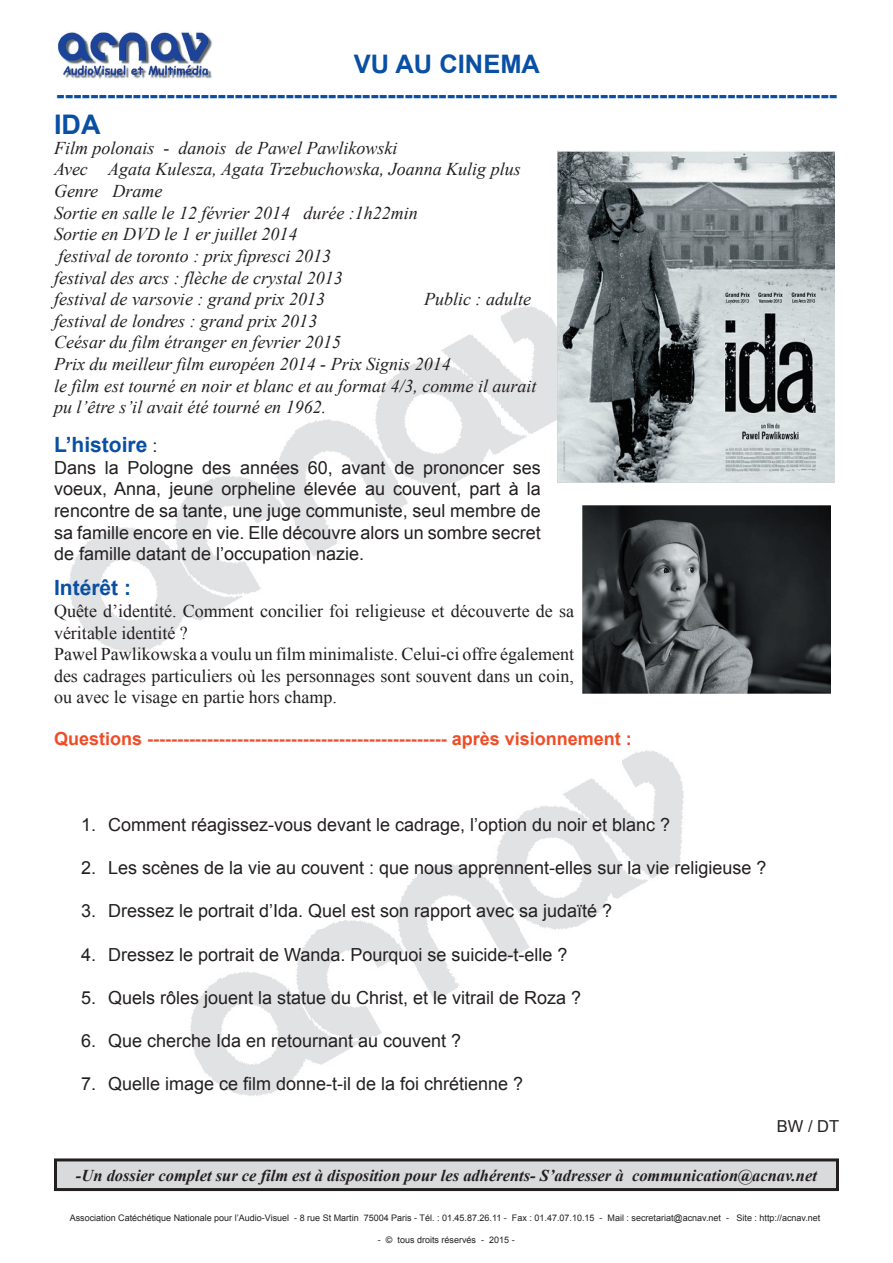
<style>
.page{position:relative;width:893px;height:1263px;background:#fff}
.page>*{position:absolute;margin:0;border:0;box-sizing:border-box;transform-origin:0 0}
.t1{font:700 27px "Arial";color:#094fa3}
.t2{font:700 25.5px/30.6px "Arial";color:#094fa3;text-align:center}
.t3{font:700 21px "Arial";color:#094fa3}
.t4{font:18px/21.6px "Arial";color:#231f20;text-align:justify}
.t5{font:italic 18px/21.6px "Times New Roman";color:#231f20}
.t6{font:18px/21.6px "Times New Roman";color:#231f20}
.t7{font:700 18px "Arial";color:#f04c27}
.t8{font:italic 700 16.5px "Times New Roman";color:#231f20}
.t9{font:16.5px "Arial";color:#231f20}
.t10{font:9px "Arial";color:#231f20}
.s1{font-weight:400;font-size:18px;color:#231f20}
</style>
<div class="page">
<img style="left:69px;top:483px;width:176px;height:170px">
<img style="left:245px;top:430px;width:51px;height:164px">
<img style="left:296px;top:382px;width:103px;height:175px">
<img style="left:399px;top:316px;width:103px;height:192px">
<img style="left:204px;top:431px;width:43px;height:52px">
<img style="left:502px;top:306px;width:104px;height:177px">
<img style="left:388px;top:330px;width:13px;height:52px">
<img style="left:190px;top:928px;width:176px;height:168px">
<img style="left:366px;top:874px;width:52px;height:164px">
<img style="left:418px;top:827px;width:103px;height:174px">
<img style="left:521px;top:760px;width:102px;height:192px">
<img style="left:325px;top:875px;width:43px;height:53px">
<img style="left:623px;top:750px;width:61px;height:145px">
<img style="left:508px;top:774px;width:15px;height:53px">
<img style="left:557px;top:151px;width:278px;height:331px">
<img style="left:583px;top:505px;width:248px;height:188px">
<div style="left:56px;top:1160px;width:781px;height:29px;background:#d9dadc"></div>
<hr style="left:54px;top:1160px;width:3px;height:29px;background:#231f20">
<hr style="left:56px;top:1188px;width:781px;height:3px;background:#231f20">
<hr style="left:836px;top:1160px;width:3px;height:29px;background:#231f20">
<hr style="left:56px;top:1158px;width:781px;height:3px;background:#231f20">
<img style="left:57px;top:32px;width:155px;height:47px">
<h2 class="t2" style="left:56px;top:49px;width:783px">VU AU CINEMA --------------------------------------------------------------------------------------------</h2>
<h1 class="t1" style="left:54px;top:107px;width:48px">IDA</h1>
<p class="t5" style="left:54px;top:137px;width:468px">Film polonais - danois de Pawel Pawlikowski<br>Avec Agata Kulesza, Agata Trzebuchowska, Joanna Kulig plus Genre Drame<br>Sortie en salle le 12 février 2014 durée :1h22min<br>Sortie en DVD le 1 er juillet 2014<br>festival de toronto : prix fipresci 2013<br>festival des arcs : flèche de crystal 2013<br>festival de varsovie : grand prix 2013</p>
<p class="t5" style="left:424px;top:288px;width:108px">Public : adulte</p>
<p class="t5" style="left:54px;top:309px;width:484px">festival de londres : grand prix 2013<br>Ceésar du film étranger en fevrier 2015<br>Prix du meilleur film européen 2014 - Prix Signis 2014<br>le film est tourné en noir et blanc et au format 4/3, comme il aurait pu l’être s’il avait été tourné en 1962.</p>
<p class="t3" style="left:54px;top:431px;width:105px">L’histoire <span class="s1">:</span></p>
<p class="t4" style="left:54px;top:457px;width:488px">Dans la Pologne des années 60, avant de prononcer ses voeux, Anna, jeune orpheline élevée au couvent, part à la rencontre de sa tante, une juge communiste, seul membre de sa famille encore en vie. Elle découvre alors un sombre secret de famille datant de l’occupation nazie.</p>
<p class="t3" style="left:54px;top:574px;width:79px">Intérêt :</p>
<p class="t6" style="left:54px;top:600px;width:522px">Quête d’identité. Comment concilier foi religieuse et découverte de sa véritable identité ?<br>Pawel Pawlikowska a voulu un film minimaliste. Celui-ci offre également des cadrages particuliers où les personnages sont souvent dans un coin, ou avec le visage en partie hors champ.</p>
<p class="t7" style="left:54px;top:726px;width:579px">Questions -------------------------------------------------- après visionnement :</p>
<p class="t4" style="left:81px;top:814px;width:591px">1. Comment réagissez-vous devant le cadrage, l’option du noir et blanc ?</p>
<p class="t4" style="left:81px;top:857px;width:687px">2. Les scènes de la vie au couvent : que nous apprennent-elles sur la vie religieuse ?</p>
<p class="t4" style="left:81px;top:900px;width:533px">3. Dressez le portrait d’Ida. Quel est son rapport avec sa judaïté ?</p>
<p class="t4" style="left:81px;top:944px;width:488px">4. Dressez le portrait de Wanda. Pourquoi se suicide-t-elle ?</p>
<p class="t4" style="left:81px;top:987px;width:502px">5. Quels rôles jouent la statue du Christ, et le vitrail de Roza ?</p>
<p class="t4" style="left:81px;top:1030px;width:382px">6. Que cherche Ida en retournant au couvent ?</p>
<p class="t4" style="left:81px;top:1073px;width:444px">7. Quelle image ce film donne-t-il de la foi chrétienne ?</p>
<p class="t9" style="left:777px;top:1115px;width:64px">BW / DT</p>
<p class="t8" style="left:76px;top:1164px;width:742px">-Un dossier complet sur ce film est à disposition pour les adhérents- S’adresser à communication@acnav.net</p>
<p class="t10" style="left:70px;top:1212px;width:752px">Association Catéchétique Nationale pour l’Audio-Visuel - 8 rue St Martin 75004 Paris - Tél. : 01.45.87.26.11 - Fax : 01.47.07.10.15 - Mail : secretariat@acnav.net - Site : http://acnav.net</p>
<p class="t10" style="left:378px;top:1234px;width:138px">- © tous droits réservés - 2015 -</p>
</div>
